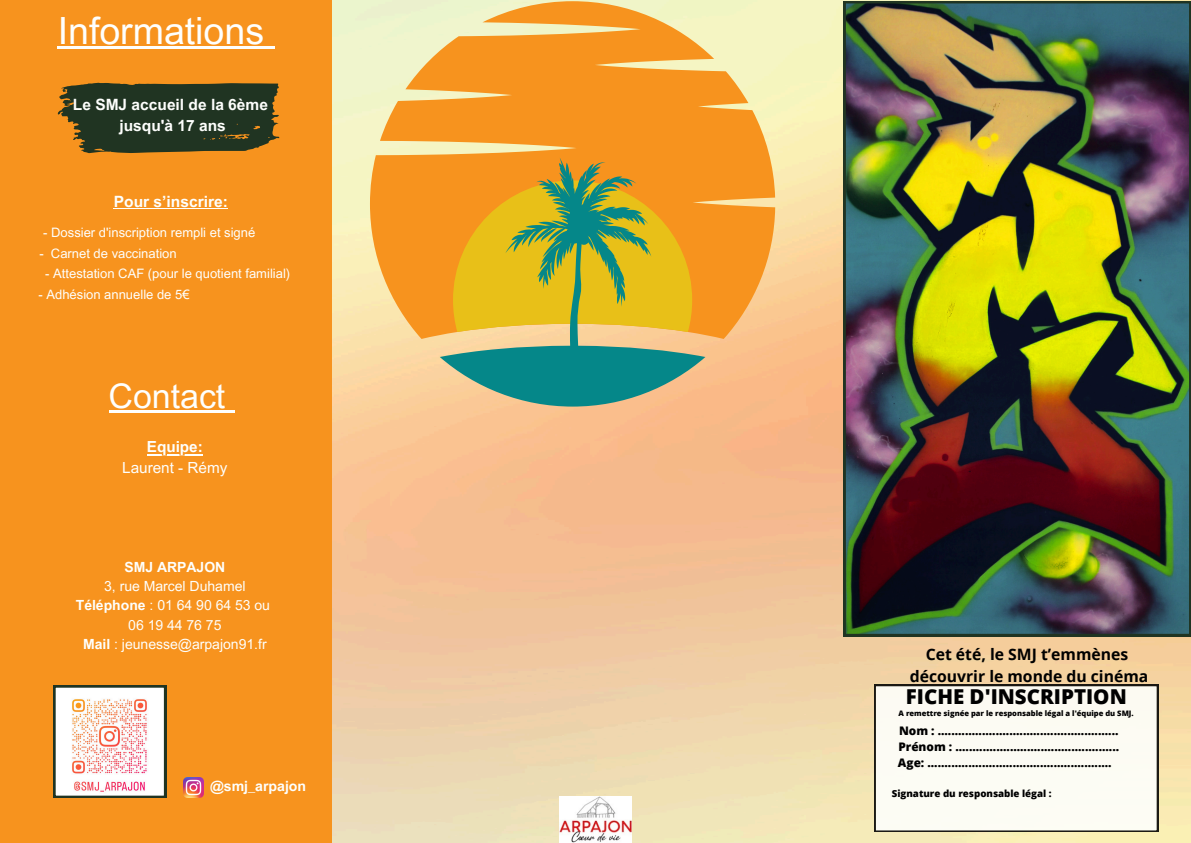
<style>
.page{position:relative;width:1191px;height:843px;background:#fff}
.page>*{position:absolute;margin:0;border:0;box-sizing:border-box;transform-origin:0 0}
.t1{font:37.5px "Arial MT Pro";color:#fefffd}
.t2{font:33.9px "Arial MT Pro";color:#fefffd}
.t3{font:800 20.5px "Open Sans";color:#000}
.t4{font:700 15.7px/21.6px "Open Sans";color:#000;text-align:center}
.t5{font:700 15.6px "Arial MT Pro";color:#fefffd}
.t6{font:700 15.5px/21.2px "Arial MT Pro";color:#fefffd;text-align:center}
.t7{font:15.3px/21px "Arial MT Pro";color:#fefffd;text-align:center}
.t8{font:700 14.1px "Arial MT Pro";color:#fefffd}
.t9{font:14px/19.3px "Arial MT Pro";color:#fefffd;text-align:center}
.t10{font:13px "Arial MT Pro";color:#fefffd}
.t11{font:800 11.8px "Open Sans";color:#000}
.t12{font:800 9.7px "Open Sans";color:#000}
.t13{font:800 7.6px "Open Sans";color:#000}
.s1{font-weight:700}
</style>
<div class="page">
<img style="left:0;top:0;width:1190px;height:842px">
<div style="left:1px;top:0;width:330px;height:841px;background:#f7931e"></div>
<svg style="left:53px;top:685px;width:113px;height:112px;background:#e9d7d3"></svg>
<img style="left:183px;top:777px;width:21px;height:20px">
<svg style="left:58px;top:83px;width:221px;height:70px;background:#393f21"></svg>
<img style="left:843px;top:1px;width:347px;height:635px">
<svg style="left:370px;top:1px;width:405px;height:338px;background:#f5b051"></svg>
<svg style="left:440px;top:157px;width:265px;height:249px;background:#b2a749"></svg>
<hr style="left:109px;top:410px;width:116px;height:3px;background:#fefffd">
<svg style="left:225px;top:410px;width:10px;height:3px"></svg>
<hr style="left:147px;top:453px;width:56px;height:2px;background:#fefffd">
<hr style="left:58px;top:46px;width:206px;height:3px;background:#fefffd">
<svg style="left:264px;top:46px;width:10px;height:3px"></svg>
<hr style="left:114px;top:208px;width:114px;height:1px;background:#fefffd">
<img style="left:559px;top:796px;width:72px;height:46px">
<div style="left:874px;top:684px;width:283px;height:147px;background:#fcfbf3"></div>
<p class="t1" style="left:58px;top:16px;width:208px">Informations</p>
<p class="t6" style="left:73px;top:96px;width:196px">Le SMJ accueil de la 6ème jusqu'à 17 ans</p>
<p class="t5" style="left:114px;top:196px;width:116px">Pour s’inscrire:</p>
<p class="t10" style="left:43px;top:227px;width:213px">- Dossier d'inscription rempli et signé</p>
<h5 class="t10" style="left:45px;top:268px;width:246px">- Attestation CAF (pour le quotient familial)</h5>
<p class="t10" style="left:39px;top:248px;width:139px">- Carnet de vaccination</p>
<p class="t10" style="left:39px;top:289px;width:152px">- Adhésion annuelle de 5€</p>
<p class="t2" style="left:109px;top:383px;width:118px">Contact</p>
<h4 class="t7" style="left:122px;top:438px;width:107px"><span class="s1">Equipe:<br></span>Laurent - Rémy</h4>
<h1 class="t9" style="left:76px;top:558px;width:196px"><span class="s1">SMJ ARPAJON<br></span>3, rue Marcel Duhamel<br><span class="s1">Téléphone</span> : 01 64 90 64 53 ou<br>06 19 44 76 75<br><span class="s1">Mail</span> : jeunesse@arpajon91.fr</h1>
<h6 class="t8" style="left:210px;top:780px;width:98px">@smj_arpajon</h6>
<p class="t4" style="left:909px;top:643px;width:240px">Cet été, le SMJ t’emmènes découvrir le monde du cinéma</p>
<p class="t3" style="left:905px;top:681px;width:222px">FICHE D'INSCRIPTION</p>
<h3 class="t13" style="left:898px;top:707px;width:237px">A remettre signée par le responsable légal a l'équipe du SMJ.</h3>
<h2 class="t11" style="left:898px;top:722px;width:221px">Nom : .....................................................</h2>
<p class="t11" style="left:898px;top:738px;width:222px">Prénom : ................................................</p>
<p class="t11" style="left:897px;top:754px;width:215px">Age: ......................................................</p>
<p class="t12" style="left:891px;top:786px;width:161px">Signature du responsable légal :</p>
</div>
